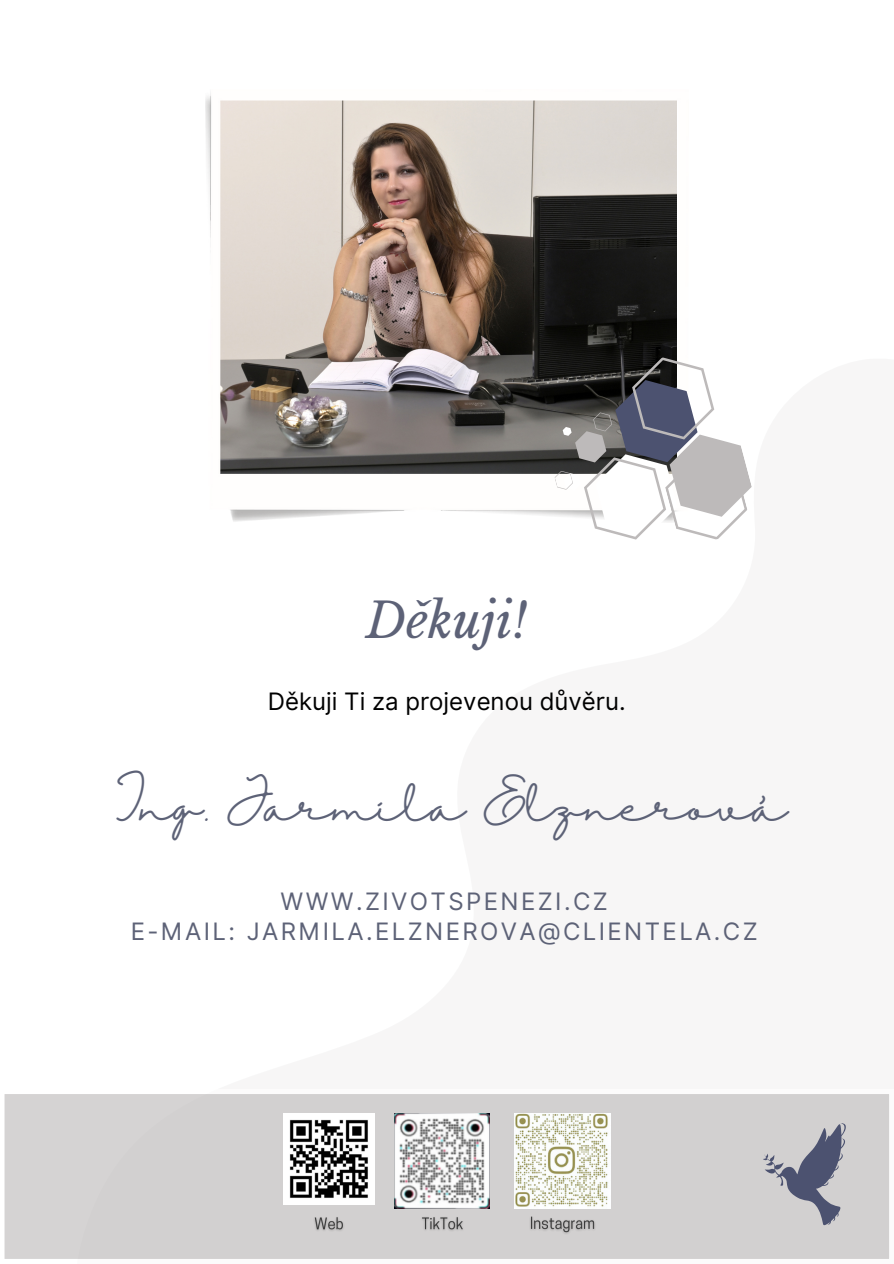
<style>
.page{position:relative;width:894px;height:1264px;background:#fff}
.page>*{position:absolute;margin:0;border:0;box-sizing:border-box;transform-origin:0 0}
.t1{font:italic 48px "Libre Baskerville";color:#5d6277}
.t2{font:42px "Halimun";color:#5d6277}
.t3{font:24px/30.3px "Inter";letter-spacing:.1em;color:#5d6277;text-align:center}
.t4{font:24px "Inter";color:#000}
</style>
<div class="page">
<div style="left:4px;top:1094px;width:885px;height:165px;background:#d2d0d0"></div>
<svg style="left:762px;top:1122px;width:83px;height:103px;background:#a5a6b0"></svg>
<img style="left:283px;top:1113px;width:91px;height:91px">
<img style="left:514px;top:1113px;width:96px;height:95px">
<img style="left:395px;top:1113px;width:94px;height:95px">
<img style="left:418px;top:1214px;width:48px;height:19px">
<img style="left:527px;top:1213px;width:70px;height:23px">
<img style="left:311px;top:1214px;width:36px;height:19px">
<img style="left:205px;top:93px;width:472px;height:429px">
<svg style="left:553px;top:348px;width:199px;height:192px"></svg>
<h1 class="t1" style="left:366px;top:591px;width:163px">Děkuji!</h1>
<p class="t4" style="left:268px;top:686px;width:359px">Děkuji Ti za projevenou důvěru.</p>
<h2 class="t2" style="left:114px;top:781px;width:675px">Ing. Jarmila Elznerová</h2>
<p class="t3" style="left:131px;top:886px;width:628px">WWW.ZIVOTSPENEZI.CZ<br>E-MAIL: JARMILA.ELZNEROVA@CLIENTELA.CZ</p>
</div>
